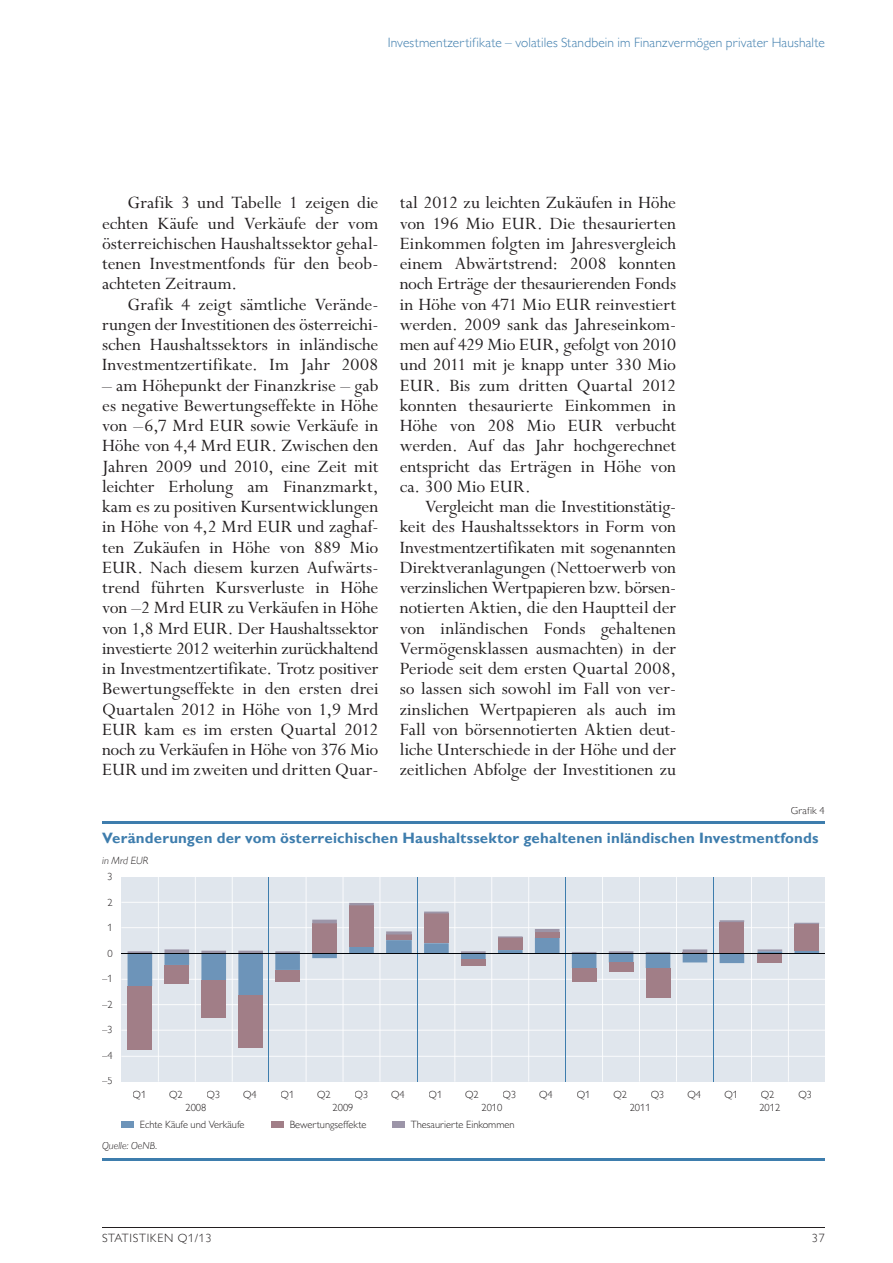
<style>
.page{position:relative;width:893px;height:1263px;background:#fff}
.page>*{position:absolute;margin:0;border:0;box-sizing:border-box;transform-origin:0 0}
.t1{font:19.5px/20.2px "Perpetua Std";color:#231f20;text-align:justify}
.t2{font:700 15px "Gill Sans MT Pro";letter-spacing:.01em;color:#3e7dad}
.t3{font:300 13.5px "Gill Sans MT Pro";letter-spacing:.01em;color:#3e7dad}
.t4{font:300 12px "Gill Sans MT Pro";letter-spacing:.06em;color:#231f20}
.t5{font:300 10.5px/12.8px "Gill Sans MT Pro";color:#231f20}
.t6{font:italic 300 10.5px "Gill Sans MT Pro";letter-spacing:.01em;color:#231f20}
</style>
<div class="page">
<hr style="left:102px;top:1227px;width:723px;height:1px;background:#231f20">
<hr style="left:102px;top:821px;width:723px;height:3px;background:#3e7dad">
<hr style="left:102px;top:1158px;width:723px;height:3px;background:#3e7dad">
<div style="left:121px;top:1122px;width:13px;height:6px;background:#6d94b9"></div>
<div style="left:271px;top:1122px;width:13px;height:6px;background:#a17e87"></div>
<div style="left:392px;top:1122px;width:13px;height:6px;background:#9c95a8"></div>
<div style="left:121px;top:877px;width:704px;height:205px;background:#e0e6ed"></div>
<hr style="left:121px;top:1056px;width:704px;height:1px;background:#fff">
<hr style="left:121px;top:1030px;width:704px;height:1px;background:#fff">
<hr style="left:121px;top:1004px;width:704px;height:1px;background:#fff">
<hr style="left:121px;top:979px;width:704px;height:1px;background:#fff">
<hr style="left:121px;top:927px;width:704px;height:1px;background:#fff">
<hr style="left:121px;top:902px;width:704px;height:1px;background:#fff">
<hr style="left:158px;top:877px;width:1px;height:205px;background:#fff">
<hr style="left:195px;top:877px;width:1px;height:205px;background:#fff">
<hr style="left:232px;top:877px;width:1px;height:205px;background:#fff">
<hr style="left:306px;top:877px;width:1px;height:205px;background:#fff">
<hr style="left:343px;top:877px;width:1px;height:205px;background:#fff">
<hr style="left:380px;top:877px;width:1px;height:205px;background:#fff">
<hr style="left:454px;top:877px;width:1px;height:205px;background:#fff">
<hr style="left:491px;top:877px;width:1px;height:205px;background:#fff">
<hr style="left:528px;top:877px;width:1px;height:205px;background:#fff">
<hr style="left:602px;top:877px;width:1px;height:205px;background:#fff">
<hr style="left:639px;top:877px;width:1px;height:205px;background:#fff">
<hr style="left:676px;top:877px;width:1px;height:205px;background:#fff">
<hr style="left:751px;top:877px;width:1px;height:205px;background:#fff">
<hr style="left:788px;top:877px;width:1px;height:205px;background:#fff">
<svg style="left:128px;top:938px;width:691px;height:57px"></svg>
<div style="left:794px;top:924px;width:25px;height:27px;background:#a17e87"></div>
<div style="left:758px;top:954px;width:24px;height:9px;background:#a17e87"></div>
<div style="left:720px;top:922px;width:24px;height:32px;background:#a17e87"></div>
<hr style="left:683px;top:952px;width:24px;height:2px;background:#a17e87">
<div style="left:646px;top:968px;width:24px;height:30px;background:#a17e87"></div>
<div style="left:609px;top:962px;width:24px;height:10px;background:#a17e87"></div>
<div style="left:572px;top:968px;width:24px;height:14px;background:#a17e87"></div>
<div style="left:535px;top:932px;width:24px;height:6px;background:#a17e87"></div>
<div style="left:498px;top:938px;width:25px;height:12px;background:#a17e87"></div>
<div style="left:461px;top:959px;width:25px;height:6px;background:#a17e87"></div>
<div style="left:424px;top:913px;width:25px;height:30px;background:#a17e87"></div>
<div style="left:386px;top:934px;width:26px;height:6px;background:#a17e87"></div>
<div style="left:349px;top:905px;width:25px;height:42px;background:#a17e87"></div>
<div style="left:312px;top:923px;width:25px;height:31px;background:#a17e87"></div>
<div style="left:275px;top:970px;width:25px;height:11px;background:#a17e87"></div>
<div style="left:238px;top:995px;width:25px;height:52px;background:#a17e87"></div>
<div style="left:201px;top:980px;width:25px;height:38px;background:#a17e87"></div>
<div style="left:164px;top:965px;width:25px;height:18px;background:#a17e87"></div>
<div style="left:128px;top:986px;width:24px;height:63px;background:#a17e87"></div>
<hr style="left:128px;top:951px;width:24px;height:3px;background:#9c95a8">
<div style="left:164px;top:949px;width:25px;height:5px;background:#9c95a8"></div>
<hr style="left:201px;top:951px;width:25px;height:3px;background:#9c95a8">
<hr style="left:238px;top:951px;width:25px;height:3px;background:#9c95a8">
<hr style="left:275px;top:951px;width:25px;height:3px;background:#9c95a8">
<hr style="left:312px;top:920px;width:25px;height:3px;background:#9c95a8">
<hr style="left:349px;top:903px;width:25px;height:2px;background:#9c95a8">
<hr style="left:386px;top:931px;width:26px;height:3px;background:#9c95a8">
<hr style="left:424px;top:911px;width:25px;height:2px;background:#9c95a8">
<hr style="left:461px;top:951px;width:25px;height:3px;background:#9c95a8">
<hr style="left:498px;top:936px;width:25px;height:2px;background:#9c95a8">
<hr style="left:535px;top:929px;width:24px;height:3px;background:#9c95a8">
<hr style="left:572px;top:952px;width:24px;height:2px;background:#9c95a8">
<hr style="left:609px;top:951px;width:24px;height:3px;background:#9c95a8">
<hr style="left:646px;top:952px;width:24px;height:2px;background:#9c95a8">
<hr style="left:683px;top:949px;width:24px;height:3px;background:#9c95a8">
<hr style="left:720px;top:920px;width:24px;height:2px;background:#9c95a8">
<hr style="left:758px;top:949px;width:24px;height:2px;background:#9c95a8">
<svg style="left:794px;top:923px;width:25px;height:1px"></svg>
<hr style="left:713px;top:877px;width:1px;height:205px;background:#3e7dad">
<hr style="left:565px;top:877px;width:1px;height:205px;background:#3e7dad">
<hr style="left:417px;top:877px;width:1px;height:205px;background:#3e7dad">
<hr style="left:268px;top:877px;width:1px;height:205px;background:#3e7dad">
<hr style="left:121px;top:953px;width:704px;height:1px;background:#010408">
<p class="t3" style="left:388px;top:35px;width:439px">Investmentzertifikate – volatiles Standbein im Finanzvermögen privater Haushalte</p>
<p class="t1" style="left:102px;top:193px;width:278px;text-indent:26px">Grafik 3 und Tabelle 1 zeigen die echten Käufe und Verkäufe der vom österreichischen Haushaltssektor gehal&shy;tenen Investmentfonds für den beob&shy;achteten Zeitraum.</p>
<p class="t1" style="left:102px;top:295px;width:278px;text-indent:26px">Grafik 4 zeigt sämtliche Verände&shy;rungen der Investitionen des österreichi&shy;schen Haushaltssektors in inländische Investmentzertifikate. Im Jahr 2008</p>
<p class="t1" style="left:102px;top:376px;width:278px">– am Höhepunkt der Finanzkrise – gab es negative Bewertungseffekte in Höhe von –6,7 Mrd EUR sowie Verkäufe in Höhe von 4,4 Mrd EUR. Zwischen den Jahren 2009 und 2010, eine Zeit mit leichter Erholung am Finanzmarkt, kam es zu positiven Kursentwicklungen in Höhe von 4,2 Mrd EUR und zaghaf&shy;ten Zukäufen in Höhe von 889 Mio EUR. Nach diesem kurzen Aufwärts&shy;trend führten Kursverluste in Höhe von –2 Mrd EUR zu Verkäufen in Höhe von 1,8 Mrd EUR. Der Haushaltssektor investierte 2012 weiterhin zurückhaltend in Investmentzertifikate. Trotz positiver Bewertungseffekte in den ersten drei Quartalen 2012 in Höhe von 1,9 Mrd EUR kam es im ersten Quartal 2012 noch zu Verkäufen in Höhe von 376 Mio EUR und im zweiten und dritten Quar-</p>
<p class="t1" style="left:400px;top:193px;width:278px">tal 2012 zu leichten Zukäufen in Höhe von 196 Mio EUR. Die thesaurierten Einkommen folgten im Jahresvergleich einem Abwärtstrend: 2008 konnten noch Erträge der thesaurierenden Fonds in Höhe von 471 Mio EUR reinvestiert werden. 2009 sank das Jahreseinkom&shy;men auf 429 Mio EUR, gefolgt von 2010 und 2011 mit je knapp unter 330 Mio EUR. Bis zum dritten Quartal 2012 konnten thesaurierte Einkommen in Höhe von 208 Mio EUR verbucht werden. Auf das Jahr hochgerechnet entspricht das Erträgen in Höhe von ca. 300 Mio EUR.</p>
<p class="t1" style="left:400px;top:497px;width:278px;text-indent:26px">Vergleicht man die Investitionstätig&shy;keit des Haushaltssektors in Form von Investmentzertifikaten mit sogenannten Direktveranlagungen (Nettoerwerb von verzinslichen Wertpapieren bzw. börsen&shy;notierten Aktien, die den Hauptteil der von inländischen Fonds gehaltenen Vermögensklassen ausmachten) in der Periode seit dem ersten Quartal 2008, so lassen sich sowohl im Fall von ver&shy;zinslichen Wertpapieren als auch im Fall von börsen notierten Aktien deut&shy;liche Unterschiede in der Höhe und der zeitlichen Abfolge der Investitionen zu</p>
<p class="t5" style="left:791px;top:804px;width:36px">Grafik 4</p>
<p class="t2" style="left:102px;top:828px;width:718px">Veränderungen der vom österreichischen Haushaltssektor gehaltenen inländischen Investmentfonds</p>
<p class="t6" style="left:102px;top:854px;width:48px">in Mrd EUR</p>
<p class="t5" style="left:107px;top:870px;width:7px">3</p>
<p class="t5" style="left:107px;top:895px;width:7px">2</p>
<p class="t5" style="left:107px;top:921px;width:7px">1</p>
<p class="t5" style="left:107px;top:946px;width:7px">0</p>
<p class="t5" style="left:102px;top:972px;width:12px">–1</p>
<p class="t5" style="left:102px;top:997px;width:12px">–2</p>
<p class="t5" style="left:102px;top:1023px;width:12px">–3</p>
<p class="t5" style="left:102px;top:1048px;width:12px">–4</p>
<p class="t5" style="left:102px;top:1074px;width:12px">–5</p>
<p class="t5" style="left:133px;top:1088px;width:15px">Q1</p>
<p class="t5" style="left:169px;top:1088px;width:15px">Q2</p>
<p class="t5" style="left:207px;top:1088px;width:15px">Q3</p>
<p class="t5" style="left:243px;top:1088px;width:15px">Q4</p>
<p class="t5" style="left:281px;top:1088px;width:15px">Q1</p>
<p class="t5" style="left:317px;top:1088px;width:15px">Q2</p>
<p class="t5" style="left:355px;top:1088px;width:15px">Q3</p>
<p class="t5" style="left:391px;top:1088px;width:15px">Q4</p>
<p class="t5" style="left:429px;top:1088px;width:15px">Q1</p>
<p class="t5" style="left:465px;top:1088px;width:15px">Q2</p>
<p class="t5" style="left:503px;top:1088px;width:15px">Q3</p>
<p class="t5" style="left:539px;top:1088px;width:15px">Q4</p>
<p class="t5" style="left:577px;top:1088px;width:15px">Q1</p>
<p class="t5" style="left:613px;top:1088px;width:15px">Q2</p>
<p class="t5" style="left:651px;top:1088px;width:15px">Q3</p>
<p class="t5" style="left:687px;top:1088px;width:15px">Q4</p>
<p class="t5" style="left:724px;top:1088px;width:15px">Q1</p>
<p class="t5" style="left:759px;top:1088px;width:22px">Q2<br>2012</p>
<p class="t5" style="left:798px;top:1088px;width:15px">Q3</p>
<p class="t5" style="left:185px;top:1101px;width:22px">2008</p>
<p class="t5" style="left:333px;top:1101px;width:22px">2009</p>
<p class="t5" style="left:481px;top:1101px;width:22px">2010</p>
<p class="t5" style="left:630px;top:1101px;width:22px">2011</p>
<p class="t5" style="left:140px;top:1118px;width:106px">Echte Käufe und Verkäufe</p>
<p class="t5" style="left:290px;top:1118px;width:78px">Bewertungseffekte</p>
<p class="t5" style="left:411px;top:1118px;width:105px">Thesaurierte Einkommen</p>
<p class="t6" style="left:102px;top:1139px;width:57px">Quelle: OeNB.</p>
<p class="t4" style="left:102px;top:1231px;width:111px">STATISTIKEN Q1/13</p>
<p class="t4" style="left:812px;top:1231px;width:14px">37</p>
</div>
